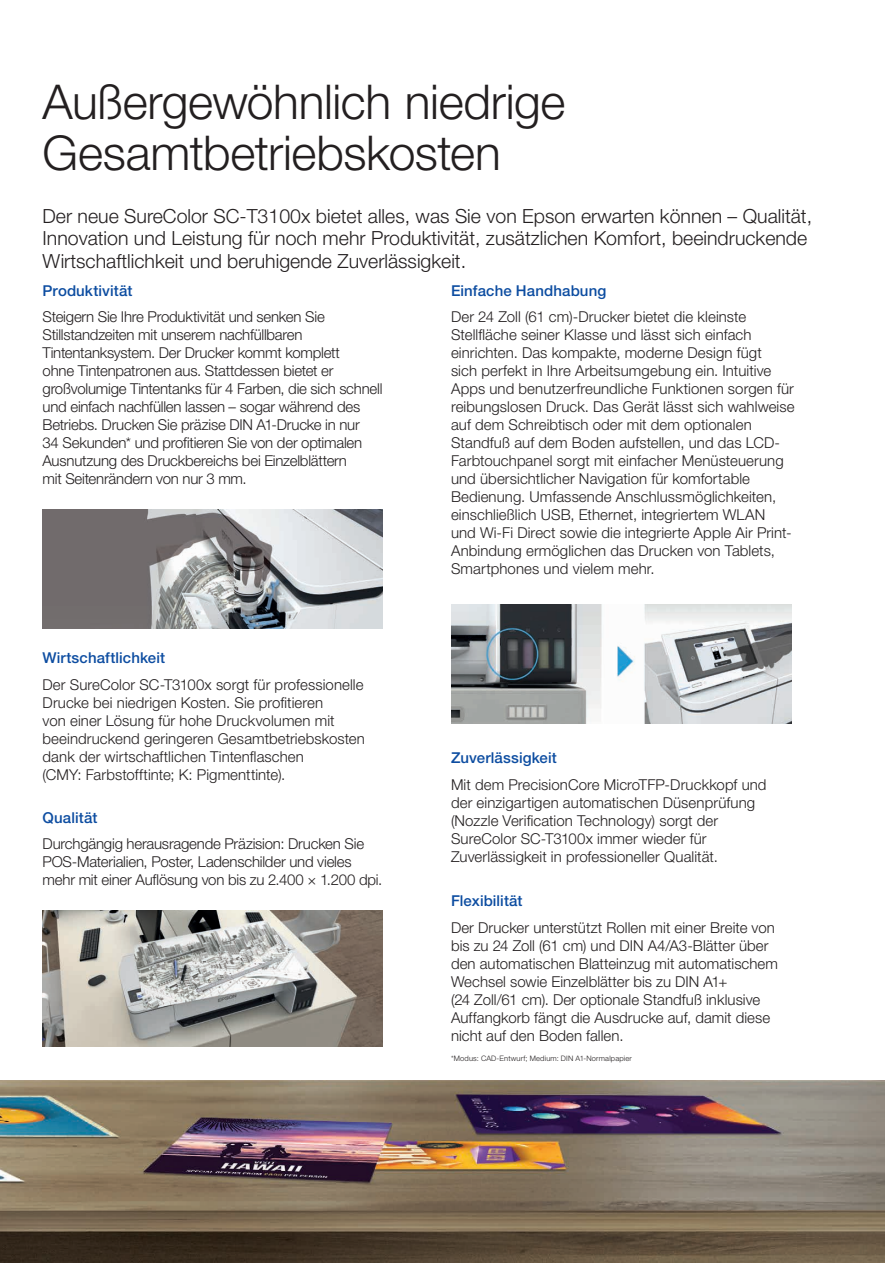
<style>
.page{position:relative;width:885px;height:1263px;background:#fff}
.page>*{position:absolute;margin:0;border:0;box-sizing:border-box;transform-origin:0 0}
.t1{font:300 48px/51px "Helvetica Neue LT Pro";letter-spacing:-.01em;color:#231f20}
.t2{font:300 19.5px/22.5px "Helvetica Neue LT Pro";color:#231f20}
.t3{font:300 15px/18px "Helvetica Neue LT Pro";letter-spacing:.005em;color:#231f20}
.t4{font:300 15px/18px "Helvetica Neue LT Pro";letter-spacing:-.015em;color:#231f20}
.t5{font:500 15px "Helvetica Neue LT Pro";letter-spacing:.005em;color:#0d4da1}
.t6{font:300 7.5px "Helvetica Neue LT Pro";letter-spacing:.025em;color:#231f20}
</style>
<div class="page">
<img style="left:0;top:1080px;width:884px;height:183px">
<img style="left:451px;top:605px;width:340px;height:119px">
<img style="left:43px;top:510px;width:340px;height:119px">
<img style="left:43px;top:911px;width:340px;height:136px">
<h1 class="t1" style="left:43px;top:76px;width:524px">Außergewöhnlich niedrige<br>Gesamtbetriebskosten</h1>
<p class="t2" style="left:43px;top:204px;width:771px">Der neue SureColor SC-T3100x bietet alles, was Sie von Epson erwarten können – Qualität,<br>Innovation und Leistung für noch mehr Produktivität, zusätzlichen Komfort, beeindruckende<br>Wirtschaftlichkeit und beruhigende Zuverlässigkeit.</p>
<p class="t5" style="left:43px;top:281px;width:91px">Produktivität</p>
<p class="t4" style="left:43px;top:307px;width:341px">Steigern Sie Ihre Produktivität und senken Sie Stillstandzeiten mit unserem nachfüllbaren Tintentanksystem. Der Drucker kommt komplett<br>ohne Tintenpatronen aus. Stattdessen bietet er großvolumige Tintentanks für 4 Farben, die sich schnell und einfach nachfüllen lassen – sogar während des Betriebs. Drucken Sie präzise DIN A1-Drucke in nur<br>34 Sekunden* und profitieren Sie von der optimalen Ausnutzung des Druckbereichs bei Einzelblättern<br>mit Seitenrändern von nur 3 mm.</p>
<p class="t5" style="left:43px;top:649px;width:124px">Wirtschaftlichkeit</p>
<p class="t3" style="left:43px;top:675px;width:324px">Der SureColor SC-T3100x sorgt für professionelle Drucke bei niedrigen Kosten. Sie profitieren<br>von einer Lösung für hohe Druckvolumen mit beeindruckend geringeren Gesamtbetriebskosten dank der wirtschaftlichen Tintenflaschen<br>(CMY: Farbstofftinte; K: Pigmenttinte).</p>
<p class="t5" style="left:43px;top:808px;width:56px">Qualität</p>
<p class="t4" style="left:43px;top:834px;width:341px">Durchgängig herausragende Präzision: Drucken Sie<br>POS-Materialien, Poster, Ladenschilder und vieles mehr mit einer Auflösung von bis zu 2.400 × 1.200 dpi.</p>
<p class="t5" style="left:451px;top:281px;width:157px">Einfache Handhabung</p>
<p class="t3" style="left:451px;top:307px;width:345px">Der 24 Zoll (61 cm)-Drucker bietet die kleinste Stellfläche seiner Klasse und lässt sich einfach einrichten. Das kompakte, moderne Design fügt<br>sich perfekt in Ihre Arbeitsumgebung ein. Intuitive Apps und benutzerfreundliche Funktionen sorgen für reibungslosen Druck. Das Gerät lässt sich wahlweise auf dem Schreibtisch oder mit dem optionalen Standfuß auf dem Boden aufstellen, und das LCD-Farbtouchpanel sorgt mit einfacher Menüsteuerung und übersichtlicher Navigation für komfortable Bedienung. Umfassende Anschlussmöglichkeiten, einschließlich USB, Ethernet, integriertem WLAN<br>und Wi-Fi Direct sowie die integrierte Apple Air Print-Anbindung ermöglichen das Drucken von Tablets, Smartphones und vielem mehr.</p>
<p class="t5" style="left:451px;top:749px;width:107px">Zuverlässigkeit</p>
<p class="t3" style="left:451px;top:775px;width:317px">Mit dem PrecisionCore MicroTFP-Druckkopf und der einzigartigen automatischen Düsenprüfung (Nozzle Verification Technology) sorgt der SureColor SC-T3100x immer wieder für Zuverlässigkeit in professioneller Qualität.</p>
<p class="t5" style="left:451px;top:892px;width:73px">Flexibilität</p>
<p class="t3" style="left:451px;top:918px;width:328px">Der Drucker unterstützt Rollen mit einer Breite von bis zu 24 Zoll (61 cm) und DIN A4/A3-Blätter über den automatischen Blatteinzug mit automatischem Wechsel sowie Einzelblätter bis zu DIN A1+<br>(24 Zoll/61 cm). Der optionale Standfuß inklusive Auffangkorb fängt die Ausdrucke auf, damit diese nicht auf den Boden fallen.</p>
<p class="t6" style="left:451px;top:1054px;width:182px">*Modus: CAD-Entwurf; Medium: DIN A1-Normalpapier</p>
</div>
